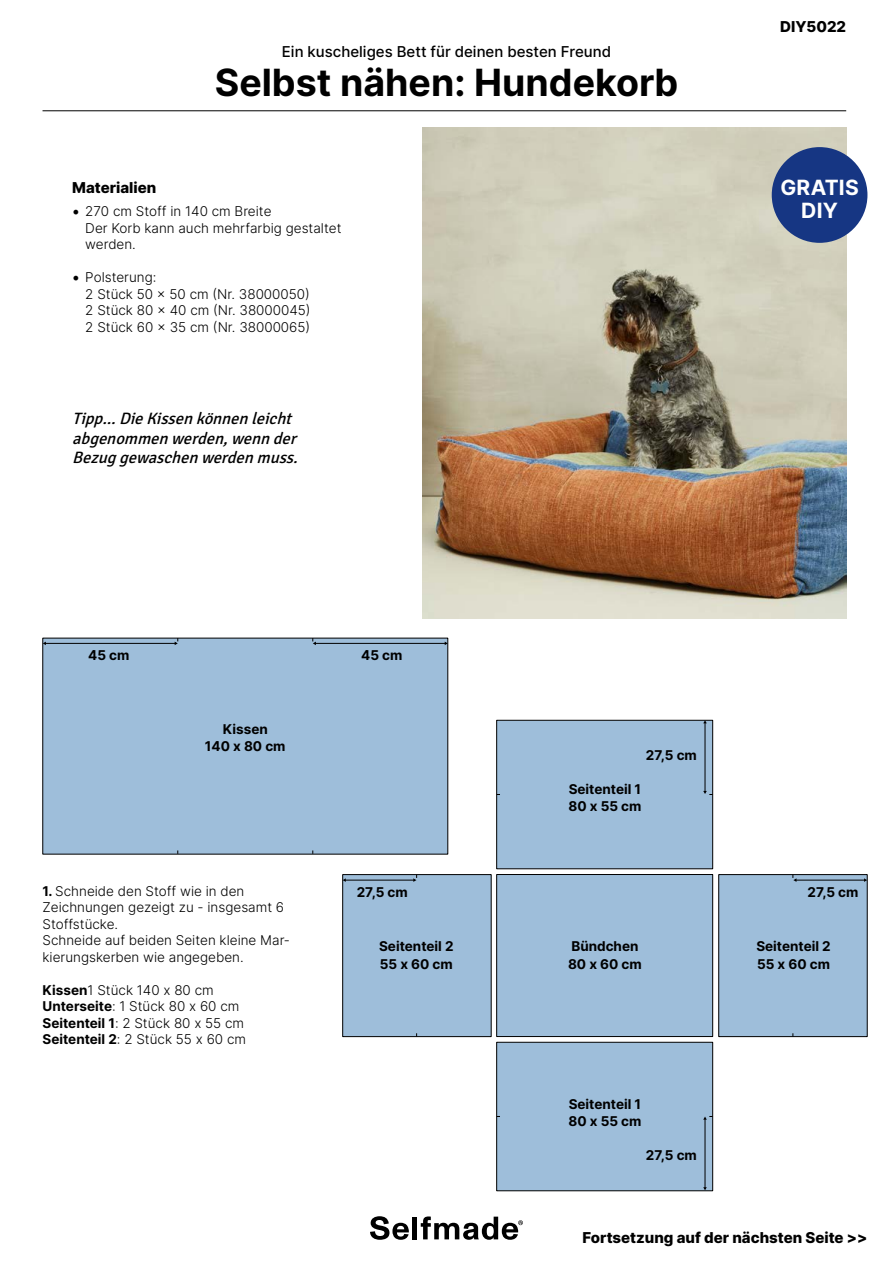
<style>
.page{position:relative;width:893px;height:1263px;background:#fff}
.page>*{position:absolute;margin:0;border:0;box-sizing:border-box;transform-origin:0 0}
.t1{font:700 37.5px "Inter";color:#000}
.t2{font:700 21px/22.5px "Inter";letter-spacing:.01em;color:#fff;text-align:center}
.t3{font:italic 16.5px/19.8px "Signika";color:#000}
.t4{font:800 15px "Inter";color:#000}
.t5{font:500 15px "Inter";color:#000}
.t6{font:300 13.5px/16.5px "Inter";color:#000}
.t7{font:700 13.5px "Inter";color:#000}
.s1{font-family:"Minion Pro";font-weight:400;font-size:18px}
.s2{font-weight:700}
</style>
<div class="page">
<svg style="left:370px;top:1216px;width:39px;height:24px"></svg>
<hr style="left:413px;top:1216px;width:4px;height:23px;background:#000">
<svg style="left:421px;top:1216px;width:102px;height:24px"></svg>
<img style="left:423px;top:128px;width:423px;height:491px">
<hr style="left:43px;top:111px;width:803px;height:1px;background:#000">
<div style="left:772px;top:147px;width:95px;height:96px;background:#163683;border-radius:50%"></div>
<div style="left:43px;top:638px;width:405px;height:216px;background:#9ebeda"></div>
<hr style="left:45px;top:643px;width:130px;height:1px;background:#000">
<svg style="left:175px;top:638px;width:4px;height:7px"></svg>
<hr style="left:315px;top:643px;width:130px;height:1px;background:#000">
<svg style="left:313px;top:638px;width:3px;height:7px"></svg>
<div style="left:496px;top:720px;width:217px;height:149px;background:#9ebeda;border:1px solid #000"></div>
<hr style="left:705px;top:723px;width:1px;height:68px;background:#000">
<svg style="left:703px;top:720px;width:4px;height:3px"></svg>
<svg style="left:703px;top:791px;width:10px;height:4px"></svg>
<div style="left:342px;top:874px;width:149px;height:163px;background:#9ebeda;border:1px solid #000"></div>
<hr style="left:345px;top:880px;width:69px;height:1px;background:#000">
<svg style="left:413px;top:874px;width:4px;height:8px"></svg>
<div style="left:496px;top:874px;width:217px;height:163px;background:#9ebeda;border:1px solid #000"></div>
<div style="left:496px;top:1042px;width:217px;height:149px;background:#9ebeda;border:1px solid #000"></div>
<hr style="left:705px;top:1119px;width:1px;height:69px;background:#000">
<svg style="left:703px;top:1116px;width:10px;height:4px"></svg>
<svg style="left:703px;top:1187px;width:4px;height:3px"></svg>
<div style="left:718px;top:874px;width:149px;height:163px;background:#9ebeda;border:1px solid #000"></div>
<hr style="left:796px;top:880px;width:69px;height:1px;background:#000">
<svg style="left:793px;top:874px;width:3px;height:8px"></svg>
<p class="t5" style="left:282px;top:41px;width:331px">Ein kuscheliges Bett für deinen besten Freund</p>
<h1 class="t1" style="left:215px;top:55px;width:465px">Selbst nähen: Hundekorb</h1>
<p class="t4" style="left:72px;top:177px;width:85px">Materialien</p>
<p class="t6" style="left:85px;top:203px;width:258px;text-indent:-13px"><span class="s1">•</span> 270 cm Stoff in 140 cm Breite<br>Der Korb kann auch mehrfarbig gestaltet werden.</p>
<p class="t6" style="left:85px;top:269px;width:227px;text-indent:-13px"><span class="s1">•</span> Polsterung:<br>2 Stück 50 x 50 cm (Nr. 38000050)<br>2 Stück 80 x 40 cm (Nr. 38000045)<br>2 Stück 60 x 35 cm (Nr. 38000065)</p>
<p class="t3" style="left:72px;top:409px;width:232px">Tipp...DieKissenkönnenleicht abgenommenwerden,wennder<br>Bezuggewaschenwerdenmuss.</p>
<p class="t7" style="left:88px;top:645px;width:43px">45 cm</p>
<p class="t7" style="left:361px;top:645px;width:43px">45 cm</p>
<p class="t7" style="left:223px;top:719px;width:47px">Kissen</p>
<p class="t7" style="left:205px;top:736px;width:82px">140 x 80 cm</p>
<p class="t7" style="left:646px;top:746px;width:52px">27,5 cm</p>
<p class="t7" style="left:569px;top:779px;width:74px">Seitenteil 1</p>
<p class="t7" style="left:568px;top:796px;width:75px">80 x 55 cm</p>
<p class="t4" style="left:780px;top:15px;width:68px">DIY5022</p>
<h2 class="t2" style="left:780px;top:176px;width:80px">GRATIS<br>DIY</h2>
<p class="t6" style="left:43px;top:882px;width:249px"><span class="s2">1.</span> Schneide den Stoff wie in den<br>Zeichnungen gezeigt zu - insgesamt 6<br>Stoffstücke.<br>Schneide auf beiden Seiten kleine Mar&shy;kierungskerben wie angegeben.</p>
<p class="t6" style="left:43px;top:981px;width:205px"><span class="s2">Kissen</span>1 Stück 140 x 80 cm<br><span class="s2">Unterseite</span>: 1 Stück 80 x 60 cm<br><span class="s2">Seitenteil 1</span>: 2 Stück 80 x 55 cm<br><span class="s2">Seitenteil 2</span>: 2 Stück 55 x 60 cm</p>
<p class="t7" style="left:357px;top:882px;width:52px">27,5 cm</p>
<p class="t7" style="left:808px;top:882px;width:52px">27,5 cm</p>
<p class="t7" style="left:379px;top:937px;width:76px">Seitenteil 2</p>
<p class="t7" style="left:571px;top:937px;width:69px">Bündchen</p>
<p class="t7" style="left:756px;top:937px;width:76px">Seitenteil 2</p>
<p class="t7" style="left:380px;top:954px;width:74px">55 x 60 cm</p>
<p class="t7" style="left:568px;top:954px;width:75px">80 x 60 cm</p>
<p class="t7" style="left:757px;top:954px;width:74px">55 x 60 cm</p>
<p class="t7" style="left:569px;top:1094px;width:74px">Seitenteil 1</p>
<p class="t7" style="left:568px;top:1111px;width:75px">80 x 55 cm</p>
<p class="t7" style="left:646px;top:1145px;width:52px">27,5 cm</p>
<p class="t4" style="left:583px;top:1226px;width:286px">Fortsetzung auf der nächsten Seite &gt;&gt;</p>
</div>
